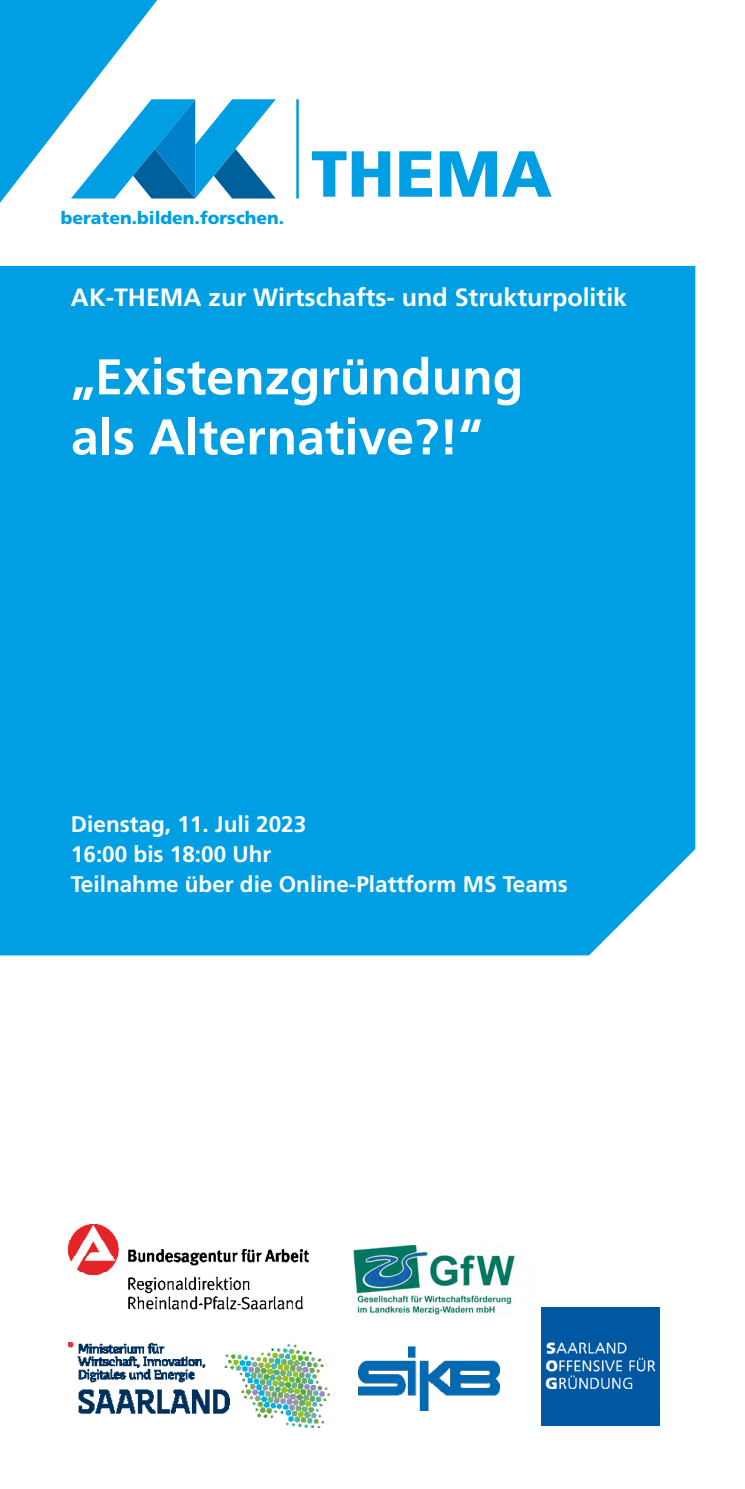
<style>
.page{position:relative;width:745px;height:1489px;background:#fff}
.page>*{position:absolute;margin:0;border:0;box-sizing:border-box;transform-origin:0 0}
.AK_Head_Publikation{font:900 65px "Frutiger LT Pro";letter-spacing:.01em;color:#009fe3}
._03_Titel_Themenbesc{font:700 50px "Frutiger LT Pro";color:#fff}
._01_Titel_Headline_n{font:700 50px "Frutiger LT Pro";color:#fff}
._03_Titel_Themenbesc-2{font:700 25px "Frutiger LT Pro";color:#fff}
.Überschrift_hellblau{font:700 22.5px "Frutiger LT Pro";color:#fff}
.t1{font:900 17.5px "Frutiger LT Pro";color:#009fe3}
</style>
<div class="page">
<div style="left:0;top:266px;width:694px;height:689px;background:#009fe3"></div>
<hr style="left:296px;top:99px;width:2px;height:99px;background:#009fe3">
<svg style="left:0;top:0;width:275px;height:203px"></svg>
<img style="left:541px;top:1307px;width:117px;height:117px">
<img style="left:69px;top:1224px;width:50px;height:50px">
<img style="left:128px;top:1249px;width:181px;height:61px">
<img style="left:358px;top:1346px;width:141px;height:64px">
<img style="left:69px;top:1342px;width:260px;height:85px">
<img style="left:353px;top:1245px;width:163px;height:70px">
<p class="t1" style="left:61px;top:208px;width:225px">beraten.bilden.forschen.</p>
<p class="AK_Head_Publikation" style="left:311px;top:135px;width:242px">THEMA</p>
<p class="_03_Titel_Themenbesc-2" style="left:71px;top:282px;width:557px">AK-THEMA zur Wirtschafts- und Strukturpolitik</p>
<p class="_03_Titel_Themenbesc" style="left:71px;top:347px;width:453px">„Existenzgründung</p>
<p class="_01_Titel_Headline_n" style="left:71px;top:407px;width:413px">als Alternative?!“</p>
<p class="Überschrift_hellblau" style="left:71px;top:811px;width:237px">Dienstag, 11. Juli 2023</p>
<p class="Überschrift_hellblau" style="left:71px;top:841px;width:202px">16:00 bis 18:00 Uhr</p>
<p class="Überschrift_hellblau" style="left:71px;top:871px;width:498px">Teilnahme über die Online-Plattform MS Teams</p>
</div>
